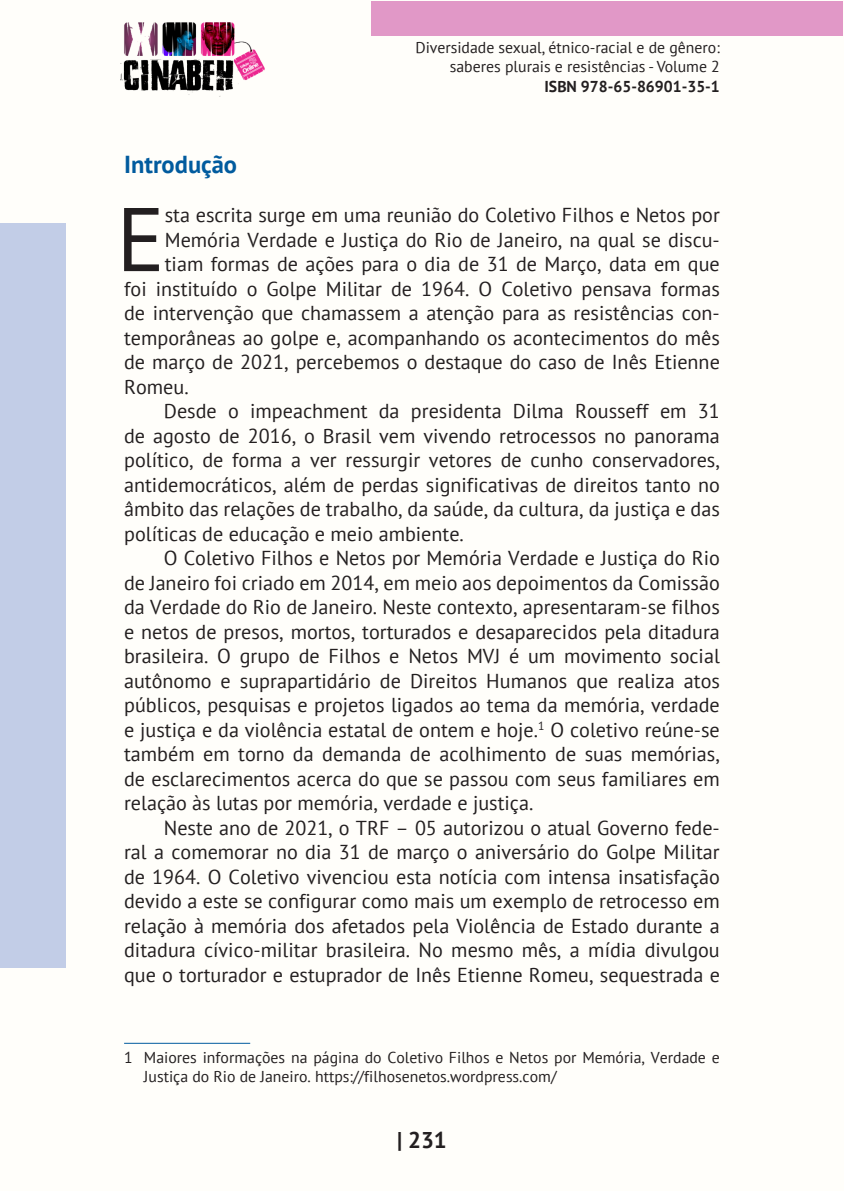
<style>
.page{position:relative;width:844px;height:1191px;background:#fff}
.page>*{position:absolute;margin:0;border:0;box-sizing:border-box;transform-origin:0 0}
._7_CAPITULAR{font:90.12px "PT Sans";color:#231f20}
._6_INTRODUCAO{font:700 24.5px "PT Sans";color:#015b9e}
.t1{font:700 22.75px "PT Sans";color:#231f20}
._8_CORPO{font:20.12px/24.5px "PT Sans";color:#231f20;text-align:justify}
._7_CAPITULAR-2{font:20.12px "PT Sans";color:#231f20}
._5_RODAPÉ{font:15.75px/18.9px "PT Sans";color:#231f20;text-align:right}
.t2{font:700 15.75px "PT Sans";color:#231f20}
</style>
<div class="page">
<div style="left:0;top:0;width:843px;height:1191px;background:#fffefa"></div>
<div style="left:371px;top:1px;width:471px;height:35px;background:#e198c7"></div>
<div style="left:0;top:223px;width:65px;height:744px;background:#c2cde7"></div>
<img style="left:120px;top:22px;width:144px;height:75px">
<hr style="left:124px;top:1042px;width:126px;height:1px;background:#015b9e">
<p class="_5_RODAPÉ" style="left:415px;top:38px;width:306px">Diversidade sexual, étnico-racial e de gênero: saberes plurais e resistências - Volume 2</p>
<p class="t2" style="left:544px;top:76px;width:177px">ISBN 978-65-86901-35-1</p>
<p class="_6_INTRODUCAO" style="left:124px;top:148px;width:114px">Introdução</p>
<p class="_7_CAPITULAR" style="left:116px;top:182px;width:50px">E</p>
<p class="_7_CAPITULAR-2" style="left:165px;top:202px;width:556px">sta escrita surge em uma reunião do Coletivo Filhos e Netos por</p>
<p class="_7_CAPITULAR-2" style="left:165px;top:227px;width:556px">Memória Verdade e Justiça do Rio de Janeiro, na qual se discu-</p>
<p class="_7_CAPITULAR-2" style="left:165px;top:251px;width:556px">tiam formas de ações para o dia de 31 de Março, data em que</p>
<p class="_7_CAPITULAR-2" style="left:124px;top:276px;width:597px">foi instituído o Golpe Militar de 1964. O Coletivo pensava formas</p>
<p class="_7_CAPITULAR-2" style="left:124px;top:300px;width:597px">de intervenção que chamassem a atenção para as resistências con-</p>
<p class="_7_CAPITULAR-2" style="left:124px;top:325px;width:597px">temporâneas ao golpe e, acompanhando os acontecimentos do mês</p>
<p class="_7_CAPITULAR-2" style="left:124px;top:349px;width:597px">de março de 2021, percebemos o destaque do caso de Inês Etienne</p>
<p class="_7_CAPITULAR-2" style="left:124px;top:374px;width:66px">Romeu.</p>
<p class="_8_CORPO" style="left:124px;top:398px;width:597px;text-indent:40px">Desde o impeachment da presidenta Dilma Rousseff em 31 de agosto de 2016, o Brasil vem vivendo retrocessos no panorama político, de forma a ver ressurgir vetores de cunho conservadores, antidemocráticos, além de perdas significativas de direitos tanto no âmbito das relações de trabalho, da saúde, da cultura, da justiça e das políticas de educação e meio ambiente.</p>
<p class="_8_CORPO" style="left:124px;top:545px;width:597px;text-indent:40px">O Coletivo Filhos e Netos por Memória Verdade e Justiça do Rio de Janeiro foi criado em 2014, em meio aos depoimentos da Comissão da Verdade do Rio de Janeiro. Neste contexto, apresentaram-se filhos e netos de presos, mortos, torturados e desaparecidos pela ditadura brasileira. O grupo de Filhos e Netos MVJ é um movimento social autônomo e suprapartidário de Direitos Humanos que realiza atos públicos, pesquisas e projetos ligados ao tema da memória, verdade e justiça e da violência estatal de ontem e hoje.<sup>1</sup> O coletivo reúne-se também em torno da demanda de acolhimento de suas memórias, de esclarecimentos acerca do que se passou com seus familiares em relação às lutas por memória, verdade e justiça.</p>
<p class="_8_CORPO" style="left:124px;top:815px;width:597px;text-indent:40px">Neste ano de 2021, o TRF – 05 autorizou o atual Governo fede&shy;ral a comemorar no dia 31 de março o aniversário do Golpe Militar de 1964. O Coletivo vivenciou esta notícia com intensa insatisfação devido a este se configurar como mais um exemplo de retrocesso em relação à memória dos afetados pela Violência de Estado durante a ditadura cívico-militar brasileira. No mesmo mês, a mídia divulgou que o torturador e estuprador de Inês Etienne Romeu, sequestrada e</p>
<p class="_5_RODAPÉ" style="left:144px;top:1047px;width:577px;text-align:left;text-indent:-20px">1 Maiores informações na página do Coletivo Filhos e Netos por Memória, Verdade e<br>Justiça do Rio de Janeiro. https://filhosenetos.wordpress.com/</p>
<p class="t1" style="left:397px;top:1125px;width:51px">| 231</p>
</div>
